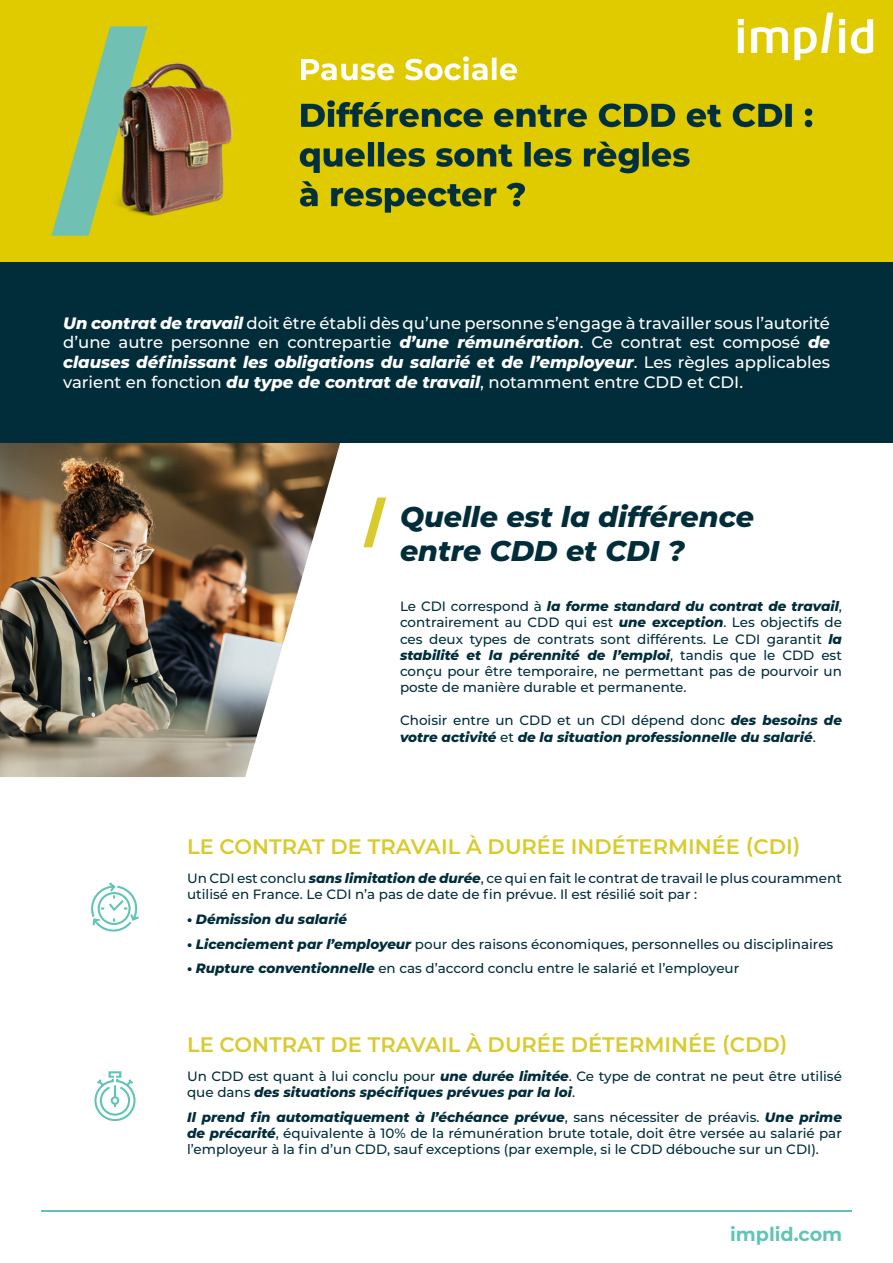
<style>
.page{position:relative;width:893px;height:1263px;background:#fff}
.page>*{position:absolute;margin:0;border:0;box-sizing:border-box;transform-origin:0 0}
.t1{font:italic 800 28.5px/34.2px "Montserrat";color:#012d3a}
.t2{font:600 21px "Montserrat";color:#d9ca2e}
.t3{font:700 19.05px "Montserrat";color:#61c4b6}
.t4{font:500 16.5px/19.8px "Montserrat";color:#fff;text-align:justify}
.t5{font:500 13.5px/16.2px "Montserrat";color:#012d3a}
.t6{font:italic 800 13.5px/16.2px "Montserrat";color:#012d3a}
.s1{font-weight:800;font-style:italic}
.s2{font-weight:500;font-style:normal}
.s3{font-style:normal}
.s4{font-weight:800}
</style>
<div class="page">
<div style="left:0;top:262px;width:893px;height:181px;background:#012d3a"></div>
<img style="left:0;top:0;width:893px;height:262px">
<svg style="left:363px;top:497px;width:23px;height:50px"></svg>
<hr style="left:41px;top:1210px;width:811px;height:1px;background:#61c4b6">
<img style="left:0;top:443px;width:340px;height:334px">
<svg style="left:91px;top:882px;width:48px;height:50px"></svg>
<svg style="left:94px;top:1071px;width:42px;height:51px"></svg>
<p class="t4" style="left:63px;top:312px;width:768px"><span class="s1">Un contrat de travail</span> doit être établi dès qu’une personne s’engage à travailler sous l’autorité d’une autre personne en contrepartie <span class="s1">d’une rémunération</span>. Ce contrat est composé <span class="s1">de clauses définissant les obligations du salarié et de l’employeur</span>. Les règles applicables varient en fonction <span class="s1">du type de contrat de travail</span>, notamment entre CDD et CDI.</p>
<p class="t1" style="left:400px;top:498px;width:355px">Quelle est la différence entre CDD et CDI ?</p>
<p class="t5" style="left:400px;top:598px;width:443px;text-align:justify">Le CDI correspond à <span class="s1">la forme standard du contrat de travail</span>, contrairement au CDD qui est <span class="s1">une exception</span>. Les objectifs de ces deux types de contrats sont différents. Le CDI garantit <span class="s1">la stabilité et la pérennité de l’emploi</span>, tandis que le CDD est conçu pour être temporaire, ne permettant pas de pourvoir un poste de manière durable et permanente.</p>
<p class="t6" style="left:400px;top:712px;width:443px"><span class="s2">Choisir entre un CDD et un CDI dépend donc</span> des besoins de votre activité <span class="s2">et</span> de la situation professionnelle du salarié<span class="s2">.</span></p>
<p class="t2" style="left:187px;top:832px;width:615px">LE CONTRAT DE TRAVAIL À DURÉE INDÉTERMINÉE (CDI)</p>
<p class="t5" style="left:187px;top:869px;width:656px">Un CDI est conclu <span class="s1">sans limitation de durée</span>, ce qui en fait le contrat de travail le plus couramment utilisé en France. Le CDI n’a pas de date de fin prévue. Il est résilié soit par :</p>
<p class="t6" style="left:187px;top:910px;width:162px"><span class="s3">•</span> Démission du salarié</p>
<p class="t5" style="left:187px;top:935px;width:648px"><span class="s4">•</span> <span class="s1">Licenciement par l’employeur</span> pour des raisons économiques, personnelles ou disciplinaires</p>
<p class="t5" style="left:187px;top:960px;width:554px"><span class="s4">•</span> <span class="s1">Rupture conventionnelle</span> en cas d’accord conclu entre le salarié et l’employeur</p>
<p class="t2" style="left:187px;top:1029px;width:602px">LE CONTRAT DE TRAVAIL À DURÉE DÉTERMINÉE (CDD)</p>
<p class="t5" style="left:187px;top:1067px;width:656px">Un CDD est quant à lui conclu pour <span class="s1">une durée limitée</span>. Ce type de contrat ne peut être utilisé que dans <span class="s1">des situations spécifiques prévues par la loi</span>.</p>
<p class="t5" style="left:187px;top:1108px;width:656px;text-align:justify"><span class="s1">Il prend fin automatiquement à l’échéance prévue</span>, sans nécessiter de préavis. <span class="s1">Une prime de précarité</span>, équivalente à 10% de la rémunération brute totale, doit être versée au salarié par l’employeur à la fin d’un CDD, sauf exceptions (par exemple, si le CDD débouche sur un CDI).</p>
<p class="t3" style="left:730px;top:1221px;width:114px">implid.com</p>
</div>
